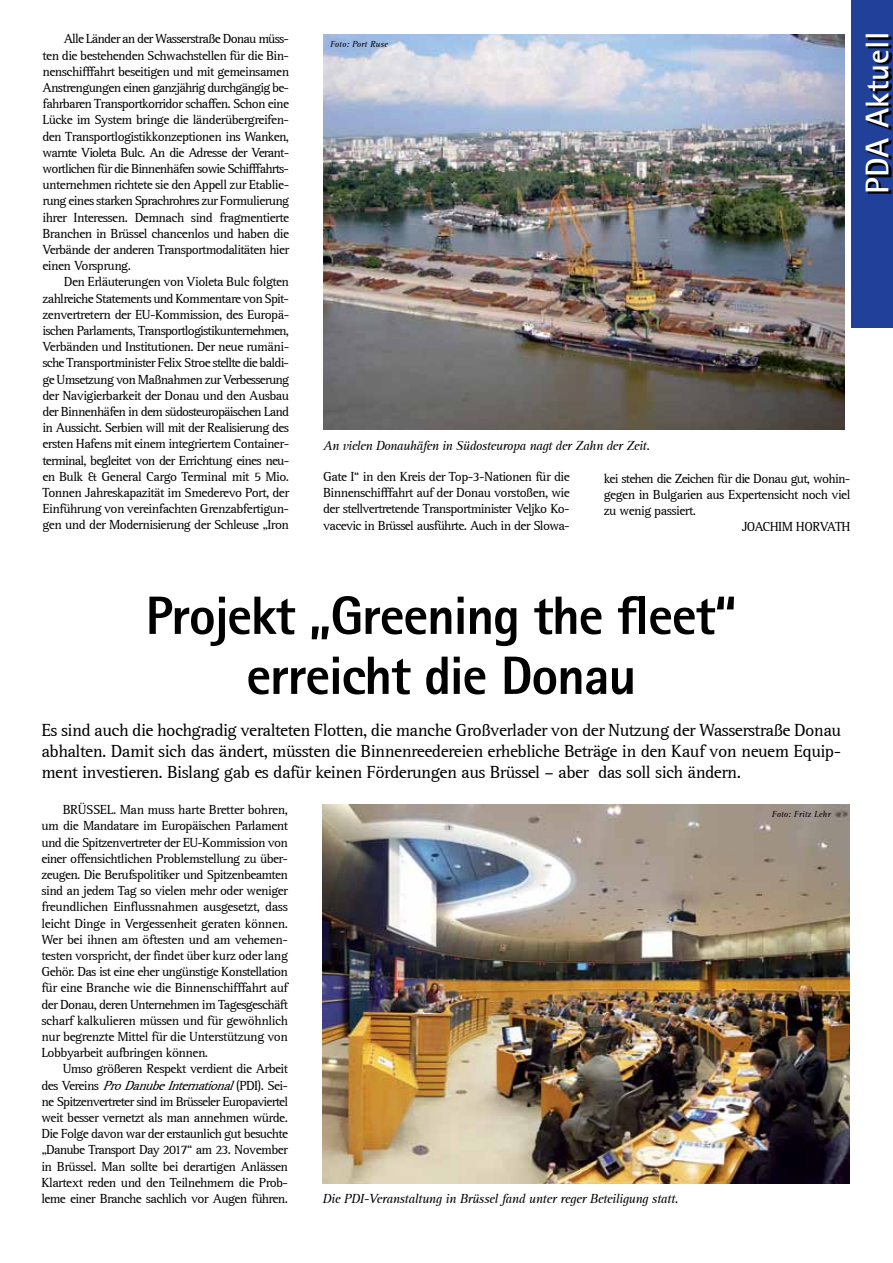
<style>
.page{position:relative;width:893px;height:1263px;background:#fff}
.page>*{position:absolute;margin:0;border:0;box-sizing:border-box;transform-origin:0 0}
.t1{font:800 54px/60px "Rotis Sans Serif 75";letter-spacing:-.025em;color:#000;text-align:center}
.t2{font:700 33px "Rotis Sans Serif 65";color:#fff}
.t3{font:18px/21px "Rotis Serif 55";letter-spacing:-.03em;color:#000;text-align:justify}
.t4{font:13.5px/16.2px "Rotis Serif 55";letter-spacing:-.04em;color:#000;text-align:justify}
.t5{font:italic 13.5px "Rotis Serif 56";letter-spacing:-.03em;color:#000}
.t6{font:13.5px "Rotis Serif 55";letter-spacing:-.06em;color:#000}
.t7{font:italic 9px "Rotis Serif 56";color:#000}
.s1{font-style:italic}
</style>
<div class="page">
<img style="left:323px;top:34px;width:522px;height:395px">
<div style="left:851px;top:0;width:42px;height:327px;background:#21409a"></div>
<svg style="left:867px;top:36px;width:25px;height:158px"></svg>
<img style="left:323px;top:805px;width:527px;height:378px">
<p class="t4" style="left:43px;top:31px;width:248px;text-indent:21px">Alle Länder an der Wasserstraße Donau müss&shy;ten die bestehenden Schwachstellen für die Bin&shy;nenschifffahrt beseitigen und mit gemeinsamen Anstrengungen einen ganzjährig durchgängig be&shy;fahrbaren Transportkorridor schaffen. Schon eine Lücke im System bringe die länderübergreifen&shy;den Transportlogistikkonzeptionen ins Wanken, warnte Violeta Bulc. An die Adresse der Verant&shy;wortlichen für die Binnenhäfen sowie Schifffahrts&shy;unternehmen richtete sie den Appell zur Etablie&shy;rung eines starken Sprachrohres zur Formulierung ihrer Interessen. Demnach sind fragmentierte Branchen in Brüssel chancenlos und haben die Verbände der anderen Transportmodalitäten hier einen Vorsprung.</p>
<p class="t4" style="left:43px;top:274px;width:248px;text-indent:21px">Den Erläuterungen von Violeta Bulc folgten zahlreiche Statements und Kommentare von Spit&shy;zenvertretern der EU-Kommission, des Europä&shy;ischen Parlaments, Transportlogistikunternehmen, Verbänden und Institutionen. Der neue rumäni&shy;sche Transportminister Felix Stroe stellte die baldi&shy;ge Umsetzung von Maßnahmen zur Verbesserung der Navigierbarkeit der Donau und den Ausbau der Binnenhäfen in dem südosteuropäischen Land in Aussicht. Serbien will mit der Realisierung des ersten Hafens mit einem integriertem Container&shy;terminal, begleitet von der Errichtung eines neu&shy;en Bulk &amp; General Cargo Terminal mit 5 Mio.<br>Tonnen Jahreskapazität im Smederevo Port, der Einführung von vereinfachten Grenzabfertigun&shy;gen und der Modernisierung der Schleuse „Iron</p>
<p class="t7" style="left:330px;top:39px;width:59px">Foto: Port Ruse</p>
<h2 class="t2" style="left:856px;top:194px;width:163px;rotate:-90deg">PDA Aktuell</h2>
<p class="t5" style="left:323px;top:437px;width:328px">An vielen Donauhäfen in Südosteuropa nagt der Zahn der Zeit.</p>
<p class="t4" style="left:323px;top:469px;width:248px">Gate I“ in den Kreis der Top-3-Nationen für die Binnenschifffahrt auf der Donau vorstoßen, wie der stellvertretende Transportminister Veljko Ko&shy;vacevic in Brüssel ausführte. Auch in der Slowa-</p>
<p class="t6" style="left:604px;top:470px;width:248px">kei stehen die Zeichen für die Donau gut, wohin-</p>
<p class="t4" style="left:604px;top:487px;width:248px">gegen in Bulgarien aus Expertensicht noch viel</p>
<p class="t4" style="left:604px;top:503px;width:94px">zu wenig passiert.</p>
<p class="t4" style="left:742px;top:519px;width:110px">JOACHIM HORVATH</p>
<h1 class="t1" style="left:146px;top:585px;width:593px">Projekt „Greening the fleet“ erreicht die Donau</h1>
<p class="t3" style="left:41px;top:720px;width:801px">Es sind auch die hochgradig veralteten Flotten, die manche Großverlader von der Nutzung der Wasserstraße Donau abhalten. Damit sich das ändert, müssten die Binnenreedereien erhebliche Beträge in den Kauf von neuem Equip&shy;ment investieren. Bislang gab es dafür keinen Förderungen aus Brüssel – aber das soll sich ändern.</p>
<p class="t4" style="left:41px;top:802px;width:248px;text-indent:21px">BRÜSSEL. Man muss harte Bretter bohren, um die Mandatare im Europäischen Parlament und die Spitzenvertreter der EU-Kommission von einer offensichtlichen Problemstellung zu über&shy;zeugen. Die Berufspolitiker und Spitzenbeamten sind an jedem Tag so vielen mehr oder weniger freundlichen Einflussnahmen ausgesetzt, dass leicht Dinge in Vergessenheit geraten können.<br>Wer bei ihnen am öftesten und am vehemen&shy;testen vorspricht, der findet über kurz oder lang Gehör. Das ist eine eher ungünstige Konstellation für eine Branche wie die Binnenschifffahrt auf der Donau, deren Unternehmen im Tagesgeschäft scharf kalkulieren müssen und für gewöhnlich nur begrenzte Mittel für die Unterstützung von Lobbyarbeit aufbringen können.</p>
<p class="t4" style="left:41px;top:1061px;width:248px;text-indent:21px">Umso größeren Respekt verdient die Arbeit d e s V e r e i n s <span class="s1">ProDanubeInternational</span>( P D I ) . S e i - ne Spitzenvertreter sind im Brüsseler Europaviertel weit besser vernetzt als man annehmen würde.<br>Die Folge davon war der erstaunlich gut besuchte „Danube Transport Day 2017“ am 23. November in Brüssel. Man sollte bei derartigen Anlässen Klartext reden und den Teilnehmern die Prob&shy;leme einer Branche sachlich vor Augen führen.</p>
<p class="t5" style="left:323px;top:1191px;width:358px">Die PDI-Veranstaltung in Brüssel fand unter reger Beteiligung statt.</p>
<p class="t7" style="left:772px;top:809px;width:60px">Foto: Fritz Lehr</p>
</div>
